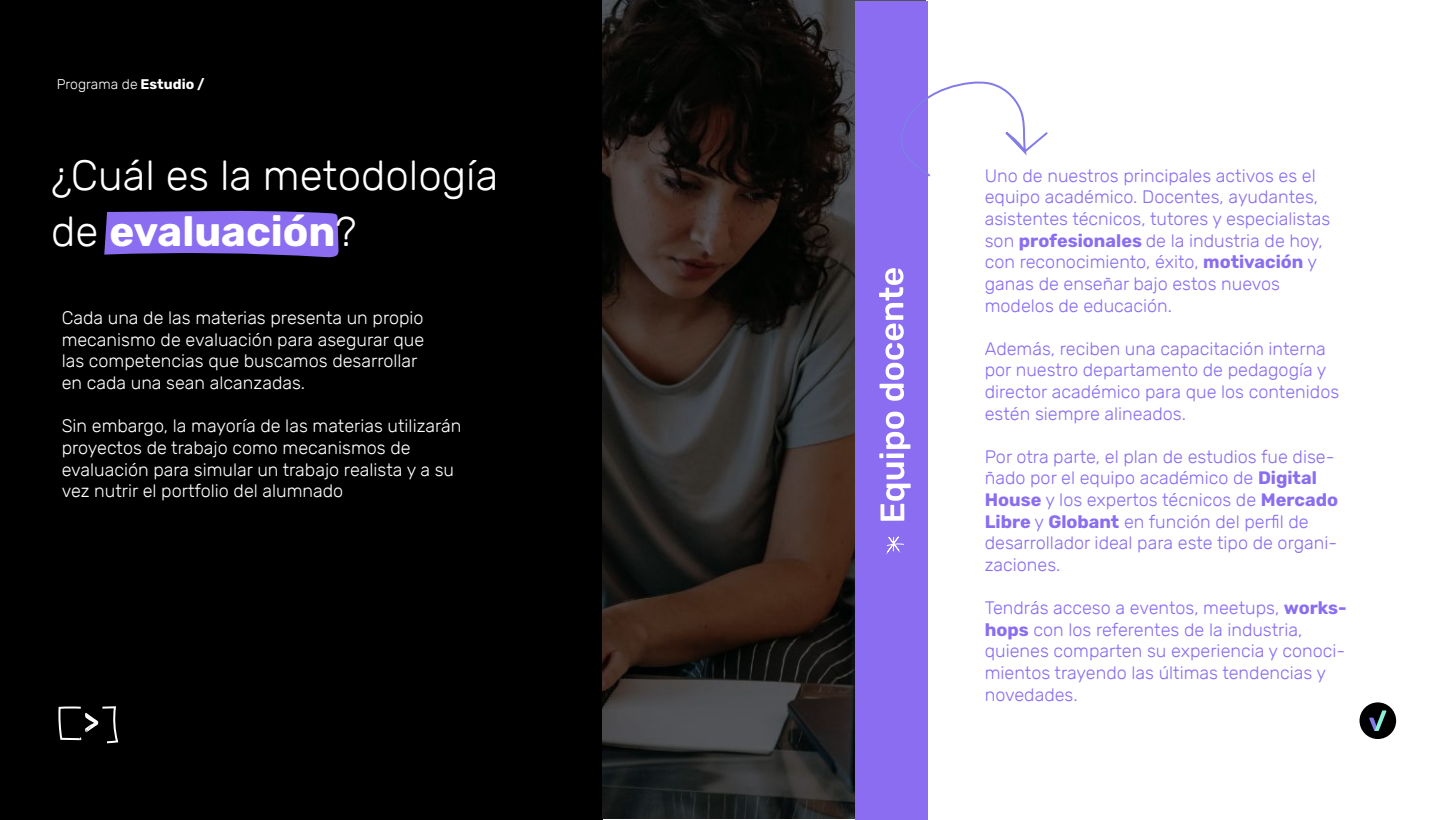
<style>
.page{position:relative;width:1454px;height:820px;background:#fff}
.page>*{position:absolute;margin:0;border:0;box-sizing:border-box;transform-origin:0 0}
.t1{font:300 42px/56px "Rubik";color:#fff}
.t2{font:300 18px/21.6px "Rubik";color:#8a6df1}
.t3{font:300 18px/21.6px "Rubik";color:#fff}
.t4{font:300 14px "Rubik";color:#fff}
.s1{font-weight:700}
</style>
<div class="page">
<div style="left:0;top:0;width:603px;height:820px;background:#000"></div>
<svg style="left:58px;top:706px;width:61px;height:38px"></svg>
<svg style="left:104px;top:210px;width:234px;height:47px;background:#7b61d8"></svg>
<div style="left:1359px;top:702px;width:37px;height:37px;background:#000;border-radius:50%"></div>
<svg style="left:1369px;top:710px;width:17px;height:21px"></svg>
<svg style="left:602px;top:0;width:323px;height:818px;background:#282320"></svg>
<div style="left:855px;top:1px;width:72px;height:819px;background:#8a6df1"></div>
<svg style="left:901px;top:80px;width:147px;height:99px"></svg>
<svg style="left:879px;top:268px;width:31px;height:253px"></svg>
<svg style="left:886px;top:536px;width:18px;height:19px"></svg>
<p class="t4" style="left:57px;top:76px;width:149px">Programa de <span class="s1">Estudio /</span></p>
<h1 class="t1" style="left:51px;top:148px;width:448px">¿Cuál es la metodología de <span class="s1">evaluación</span>?</h1>
<p class="t3" style="left:62px;top:308px;width:364px">Cada una de las materias presenta un propio mecanismo de evaluación para asegurar que las competencias que buscamos desarrollar en cada una sean alcanzadas.</p>
<p class="t3" style="left:62px;top:416px;width:401px">Sin embargo, la mayoría de las materias utilizarán proyectos de trabajo como mecanismos de evaluación para simular un trabajo realista y a su vez nutrir el portfolio del alumnado</p>
<p class="t2" style="left:984px;top:165px;width:347px">Uno de nuestros principales activos es el equipo académico. Docentes, ayudantes, asistentes técnicos, tutores y especialistas son <span class="s1">profesionales</span> de la industria de hoy, con reconocimiento, éxito, <span class="s1">motivación</span> y ganas de enseñar bajo estos nuevos modelos de educación.</p>
<p class="t2" style="left:984px;top:338px;width:356px">Además, reciben una capacitación interna por nuestro departamento de pedagogía y director académico para que los contenidos estén siempre alineados.</p>
<p class="t2" style="left:984px;top:446px;width:355px">Por otra parte, el plan de estudios fue dise&shy;ñado por el equipo académico de <span class="s1">Digital House</span> y los expertos técnicos de <span class="s1">Mercado Libre</span> y <span class="s1">Globant</span> en función del perfil de desarrollador ideal para este tipo de organi&shy;zaciones.</p>
<p class="t2" style="left:984px;top:597px;width:363px">Tendrás acceso a eventos, meetups, <span class="s1">works&shy;hops</span> con los referentes de la industria, quienes comparten su experiencia y conoci&shy;mientos trayendo las últimas tendencias y novedades.</p>
</div>
